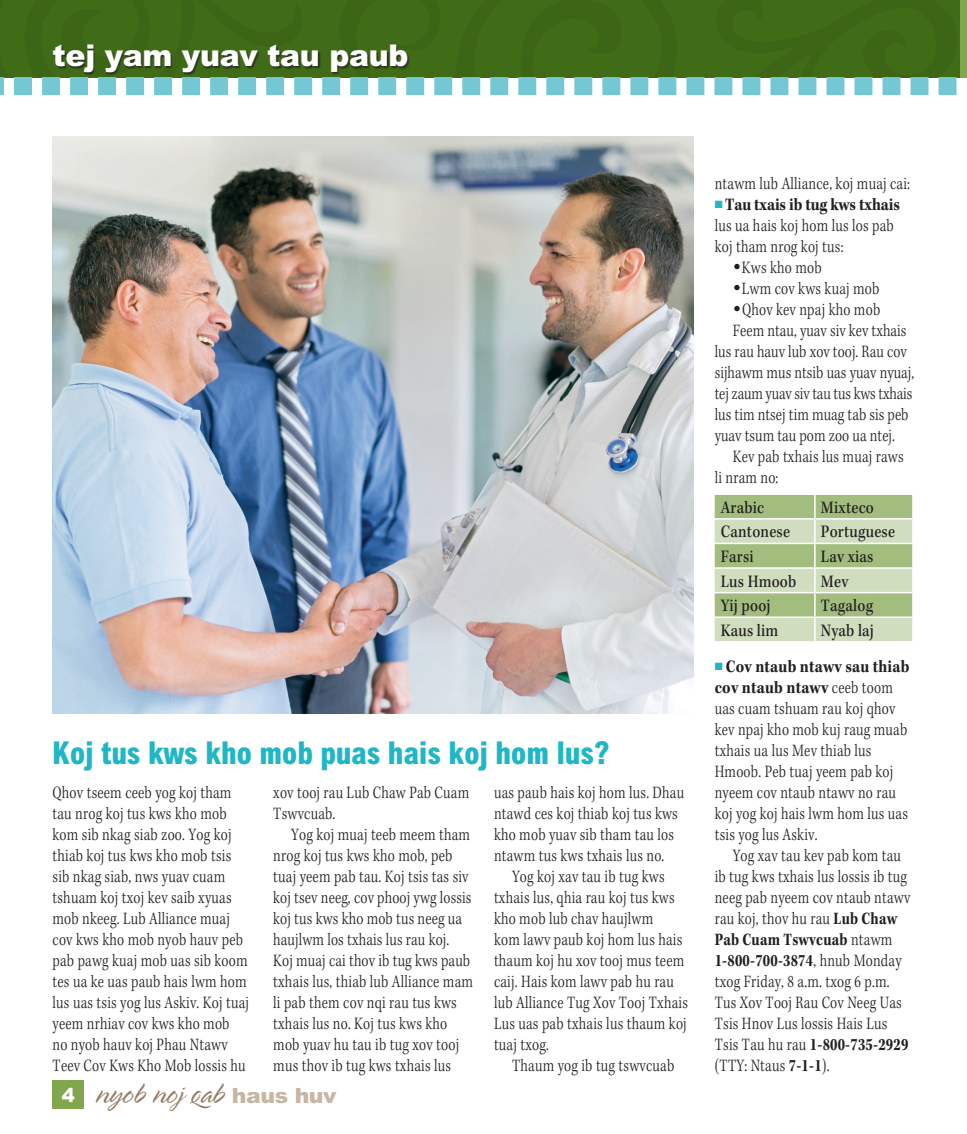
<style>
.page{position:relative;width:967px;height:1134px;background:#fff}
.page>*{position:absolute;margin:0;border:0;box-sizing:border-box;transform-origin:0 0}
.t1{font:33px "Spring LP Light";color:#937a62}
.MGnwn_HEAD_NEWS{font:800 condensed 31.5px "Arial MT Std";letter-spacing:-.01em;color:#21b6c6}
.MGnwn_topic_banner{font:900 30px "Arial MT Std";letter-spacing:-.01em;color:#fff}
.MGnwn_BODY_NEWS{font:18px/21px "Kepler Std Light Scn";letter-spacing:.015em;color:#231f20;scale:.85 1}
.MGnwn_body_nws_1st{font:18px/21px "Kepler Std Light Scn";letter-spacing:.015em;color:#231f20;scale:.85 1}
.MGnwn_BODY_no___ind{font:500 18px "Kepler Std";letter-spacing:.015em;color:#231f20;scale:.85 1}
.MGnwn_body_nws_bull{font:18px "Kepler Std Light Scn";letter-spacing:.015em;color:#231f20;scale:.85 1}
.s1{font-family:"Arial MT Std";font-weight:900;font-size:19.5px;color:#fff}
.s2{font-family:"Arial MT Std";font-weight:900;font-size:21px;color:#c7b5a5}
.s3{color:#21b6c6}
.s4{font-family:"Kepler Std";font-weight:700;font-size:10.5px;color:#21b6c6}
.s5{font-family:"Kepler Std";font-weight:700}
.s6{font-family:"Kepler Std Bold Scn"}
</style>
<div class="page">
<svg style="left:0;top:0;width:959px;height:95px;background:#548141"></svg>
<hr style="left:966px;top:0;width:1px;height:77px;background:#80a64e">
<div style="left:53px;top:1081px;width:31px;height:28px;background:#80a64e"></div>
<div style="left:54px;top:45px;width:355px;height:31px;background:#231f20;opacity:.7"></div>
<svg style="left:734px;top:264px;width:5px;height:5px"></svg>
<svg style="left:734px;top:285px;width:5px;height:5px"></svg>
<svg style="left:734px;top:306px;width:5px;height:5px"></svg>
<svg style="left:714px;top:495px;width:197px;height:146px;background:#bacea0"></svg>
<hr style="left:813px;top:495px;width:2px;height:23px;background:#fff">
<hr style="left:813px;top:593px;width:2px;height:23px;background:#fff">
<hr style="left:813px;top:544px;width:2px;height:23px;background:#fff">
<hr style="left:714px;top:518px;width:100px;height:2px;background:#fff">
<hr style="left:814px;top:518px;width:99px;height:2px;background:#fff">
<hr style="left:813px;top:520px;width:2px;height:23px;background:#fff">
<hr style="left:714px;top:543px;width:100px;height:1px;background:#fff">
<hr style="left:814px;top:543px;width:99px;height:1px;background:#fff">
<hr style="left:714px;top:567px;width:100px;height:2px;background:#fff">
<hr style="left:814px;top:567px;width:99px;height:2px;background:#fff">
<hr style="left:813px;top:569px;width:2px;height:23px;background:#fff">
<hr style="left:714px;top:592px;width:100px;height:1px;background:#fff">
<hr style="left:814px;top:592px;width:99px;height:1px;background:#fff">
<hr style="left:714px;top:616px;width:100px;height:2px;background:#fff">
<hr style="left:814px;top:616px;width:99px;height:2px;background:#fff">
<hr style="left:813px;top:618px;width:2px;height:23px;background:#fff">
<img style="left:52px;top:136px;width:641px;height:578px">
<p class="MGnwn_topic_banner" style="left:53px;top:37px;width:357px">tej yam yuav tau paub</p>
<p class="MGnwn_HEAD_NEWS" style="left:52px;top:734px;width:558px">Koj tus kws kho mob puas hais koj hom lus?</p>
<p class="MGnwn_body_nws_1st" style="left:52px;top:783px;width:232px">Qhov tseem ceeb yog koj tham tau nrog koj tus kws kho mob kom sib nkag siab zoo. Yog koj thiab koj tus kws kho mob tsis sib nkag siab, nws yuav cuam tshuam koj txoj kev saib xyuas mob nkeeg. Lub Alliance muaj cov kws kho mob nyob hauv peb pab pawg kuaj mob uas sib koom tes ua ke uas paub hais lwm hom lus uas tsis yog lus Askiv. Koj tuaj yeem nrhiav cov kws kho mob<br>no nyob hauv koj Phau Ntawv<br>Teev Cov Kws Kho Mob lossis hu</p>
<p class="MGnwn_body_nws_1st" style="left:273px;top:783px;width:232px">xov tooj rau Lub Chaw Pab Cuam<br>Tswvcuab.</p>
<p class="MGnwn_BODY_NEWS" style="left:273px;top:825px;width:236px;text-indent:18px">Yog koj muaj teeb meem tham nrog koj tus kws kho mob, peb tuaj yeem pab tau. Koj tsis tas siv koj tsev neeg, cov phooj ywg lossis koj tus kws kho mob tus neeg ua haujlwm los txhais lus rau koj.<br>Koj muaj cai thov ib tug kws paub txhais lus, thiab lub Alliance mam li pab them cov nqi rau tus kws txhais lus no. Koj tus kws kho mob yuav hu tau ib tug xov tooj mus thov ib tug kws txhais lus</p>
<p class="t1" style="left:62px;top:1077px;width:276px"><span class="s1">4</span> nyob noj qab <span class="s2">haus huv</span></p>
<p class="MGnwn_BODY_NEWS" style="left:494px;top:783px;width:225px">uas paub hais koj hom lus. Dhau ntawd ces koj thiab koj tus kws kho mob yuav sib tham tau los ntawm tus kws txhais lus no.</p>
<p class="MGnwn_BODY_NEWS" style="left:494px;top:867px;width:229px;text-indent:18px">Yog koj xav tau ib tug kws txhais lus, qhia rau koj tus kws kho mob lub chav haujlwm<br>kom lawv paub koj hom lus hais thaum koj hu xov tooj mus teem caij. Hais kom lawv pab hu rau lub Alliance Tug Xov Tooj Txhais<br>Lus uas pab txhais lus thaum koj tuaj txog.</p>
<p class="MGnwn_BODY_NEWS" style="left:512px;top:1056px;width:192px">Thaum yog ib tug tswvcuab</p>
<p class="MGnwn_BODY_NEWS" style="left:714px;top:174px;width:231px">ntawm lub Alliance, koj muaj cai:</p>
<p class="MGnwn_body_nws_1st" style="left:714px;top:195px;width:219px"><span class="s3">■</span><span class="s4">■</span> <span class="s5">Tau txais ib tug kws txhais </span>lus ua hais koj hom lus los pab koj tham nrog koj tus:</p>
<p class="MGnwn_body_nws_bull" style="left:741px;top:257px;width:95px">Kws kho mob</p>
<p class="MGnwn_body_nws_bull" style="left:741px;top:278px;width:163px">Lwm cov kws kuaj mob</p>
<p class="MGnwn_body_nws_bull" style="left:741px;top:299px;width:164px">Qhov kev npaj kho mob</p>
<p class="MGnwn_BODY_NEWS" style="left:714px;top:321px;width:236px;text-indent:18px">Feem ntau, yuav siv kev txhais lus rau hauv lub xov tooj. Rau cov sijhawm mus ntsib uas yuav nyuaj, tej zaum yuav siv tau tus kws txhais lus tim ntsej tim muag tab sis peb yuav tsum tau pom zoo ua ntej.</p>
<p class="MGnwn_BODY_NEWS" style="left:714px;top:447px;width:224px;text-indent:18px">Kev pab txhais lus muaj raws li nram no:</p>
<p class="MGnwn_BODY_no___ind" style="left:720px;top:497px;width:53px">Arabic</p>
<p class="MGnwn_BODY_no___ind" style="left:820px;top:497px;width:64px">Mixteco</p>
<p class="MGnwn_BODY_no___ind" style="left:720px;top:522px;width:83px">Cantonese</p>
<p class="MGnwn_BODY_no___ind" style="left:820px;top:522px;width:89px">Portuguese</p>
<p class="MGnwn_BODY_no___ind" style="left:720px;top:546px;width:40px">Farsi</p>
<p class="MGnwn_BODY_no___ind" style="left:820px;top:546px;width:63px">Lav xias</p>
<p class="MGnwn_BODY_no___ind" style="left:720px;top:571px;width:90px">Lus Hmoob</p>
<p class="MGnwn_BODY_no___ind" style="left:820px;top:571px;width:34px">Mev</p>
<p class="MGnwn_BODY_no___ind" style="left:720px;top:595px;width:60px">Yij pooj</p>
<p class="MGnwn_BODY_no___ind" style="left:820px;top:595px;width:63px">Tagalog</p>
<p class="MGnwn_BODY_no___ind" style="left:720px;top:620px;width:69px">Kaus lim</p>
<p class="MGnwn_BODY_no___ind" style="left:820px;top:620px;width:64px">Nyab laj</p>
<p class="MGnwn_body_nws_1st" style="left:714px;top:657px;width:230px"><span class="s3">■</span><span class="s4">■</span> <span class="s5">Cov ntaub ntawv sau thiab cov ntaub ntawv</span> ceeb toom uas cuam tshuam rau koj qhov kev npaj kho mob kuj raug muab txhais ua lus Mev thiab lus<br>Hmoob. Peb tuaj yeem pab koj nyeem cov ntaub ntawv no rau koj yog koj hais lwm hom lus uas tsis yog lus Askiv.</p>
<p class="MGnwn_BODY_NEWS" style="left:714px;top:846px;width:231px;text-indent:18px">Yog xav tau kev pab kom tau ib tug kws txhais lus lossis ib tug neeg pab nyeem cov ntaub ntawv rau koj, thov hu rau <span class="s6">Lub Chaw<br>Pab Cuam Tswvcuab</span> ntawm<br><span class="s6">1-800-700‑3874</span>, hnub Monday txog Friday, 8 a.m. txog 6 p.m.<br>Tus Xov Tooj Rau Cov Neeg Uas<br>Tsis Hnov Lus lossis Hais Lus<br>Tsis Tau hu rau <span class="s6">1-800-735-2929 </span>(TTY: Ntaus <span class="s6">7-1-1</span>).</p>
</div>
